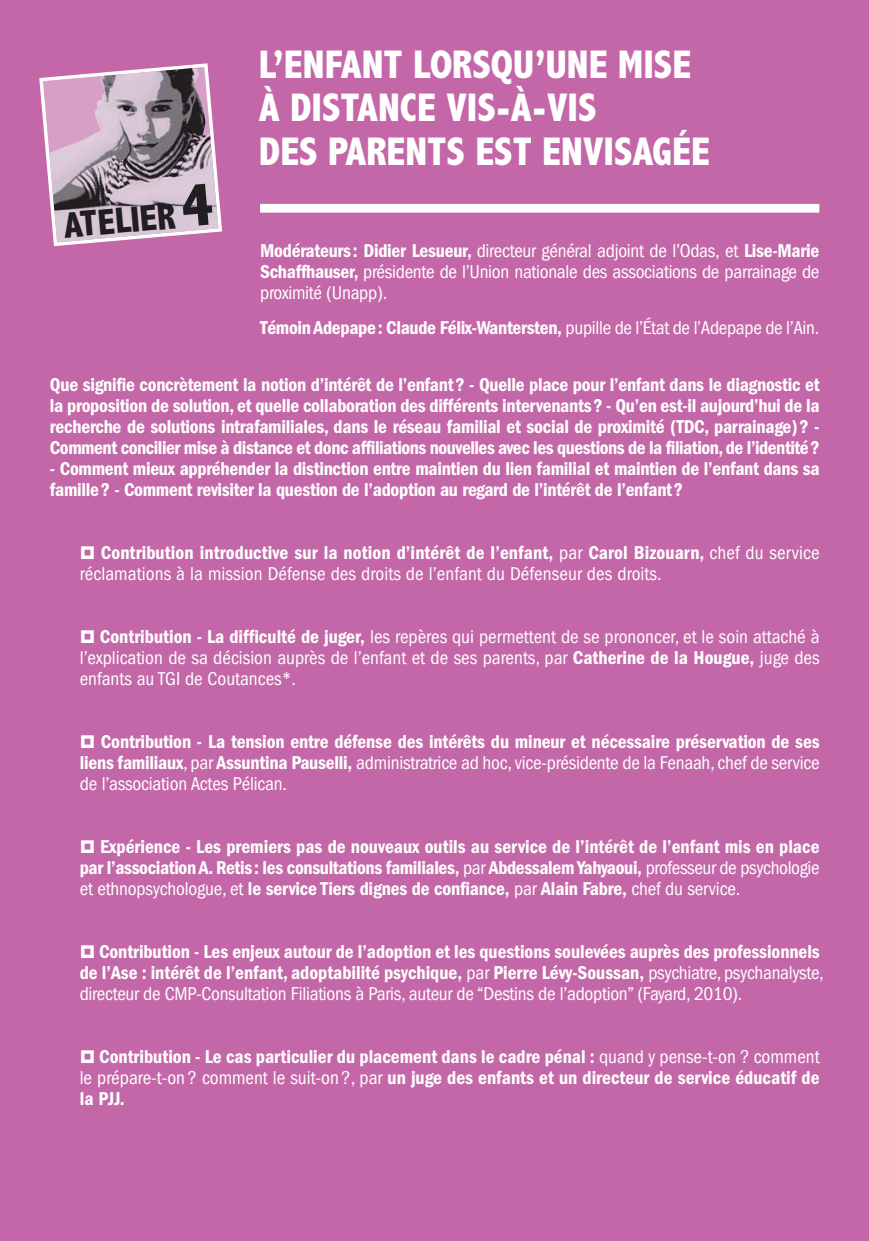
<style>
.page{position:relative;width:869px;height:1241px;background:#fff}
.page>*{position:absolute;margin:0;border:0;box-sizing:border-box;transform-origin:0 0}
.t1{font:800 condensed 40.25px/43.8px "Abadi";color:#fff}
.t2{font:800 condensed 36.75px "Abadi";color:#201e20}
.t3{font:600 condensed 19.25px/21px "Franklin Gothic";letter-spacing:-.01em;color:#fff;text-align:justify}
.t4{font:condensed 19.25px/21px "Franklin Gothic";color:#fff;text-align:justify}
.s1{font-size:63px}
.s2{font-weight:600}
.s3{font-weight:400}
</style>
<div class="page">
<div style="left:0;top:0;width:868px;height:1240px;background:#c467a8"></div>
<div style="left:260px;top:204px;width:559px;height:9px;background:#fff"></div>
<svg style="left:39px;top:63px;width:183px;height:184px"></svg>
<img style="left:49px;top:68px;width:149px;height:85px">
<h2 class="t2" style="left:62px;top:203px;width:152px;rotate:-5deg">ATELIER <span class="s1">4</span></h2>
<h1 class="t1" style="left:259px;top:42px;width:452px">L’ENFANT LORSQU’UNE MISE<br>À DISTANCE VIS-À-VIS<br>DES PARENTS EST ENVISAGÉE</h1>
<p class="t4" style="left:260px;top:242px;width:560px"><span class="s2">Modérateurs: Didier Lesueur,</span> directeur général adjoint de l’Odas, et <span class="s2">Lise-Marie Schaffhauser,</span> présidente de l’Union nationale des associations de parrainage de proximité (Unapp).</p>
<p class="t3" style="left:260px;top:319px;width:560px">Témoin Adepape: Claude Félix-Wantersten, <span class="s3">pupille de l’État de l’Adepape de l’Ain.</span></p>
<p class="t3" style="left:50px;top:375px;width:770px">Que signifie concrètement la notion d’intérêt de l’enfant? - Quelle place pour l’enfant dans le diagnostic et la proposition de solution, et quelle collaboration des différents intervenants? - Qu’en est-il aujourd’hui de la recherche de solutions intrafamiliales, dans le réseau familial et social de proximité (TDC, parrainage)? - Comment concilier mise à distance et donc affiliations nouvelles avec les questions de la filiation, de l’identité?</p>
<p class="t3" style="left:50px;top:459px;width:770px">- Comment mieux appréhender la distinction entre maintien du lien familial et maintien de l’enfant dans sa famille? - Comment revisiter la question de l’adoption au regard de l’intérêt de l’enfant?</p>
<p class="t4" style="left:80px;top:543px;width:741px">▪ <span class="s2">Contribution introductive sur la notion d’intérêt de l’enfant,</span> par <span class="s2">Carol Bizouarn,</span> chef du service réclamations à la mission Défense des droits de l’enfant du Défenseur des droits.</p>
<p class="t4" style="left:80px;top:627px;width:741px">▪ <span class="s2">Contribution - La difficulté de juger,</span> les repères qui permettent de se prononcer, et le soin attaché à l’explication de sa décision auprès de l’enfant et de ses parents, par <span class="s2">Catherine de la Hougue,</span> juge des enfants au TGI de Coutances*.</p>
<p class="t3" style="left:80px;top:732px;width:741px">▪ Contribution - La tension entre défense des intérêts du mineur et nécessaire préservation de ses liens familiaux<span class="s3">, par</span> Assuntina Pauselli, <span class="s3">administratrice ad hoc, vice-présidente de la Fenaah, chef de service de l’association Actes Pélican.</span></p>
<p class="t3" style="left:80px;top:837px;width:741px">▪ Expérience - Les premiers pas de nouveaux outils au service de l’intérêt de l’enfant mis en place par l’association A. Retis: les consultations familiales, <span class="s3">par</span> Abdessalem Yahyaoui, <span class="s3">professeur de psychologie et ethnopsychologue, et</span> le service Tiers dignes de confiance, <span class="s3">par</span> Alain Fabre, <span class="s3">chef du service.</span></p>
<p class="t3" style="left:80px;top:942px;width:745px;text-align:left">▪ Contribution - Les enjeux autour de l’adoption et les questions soulevées auprès des professionnels de l’Ase : intérêt de l’enfant, adoptabilité psychique, <span class="s3">par</span> Pierre Lévy-Soussan, <span class="s3">psychiatre, psychanalyste, directeur de CMP-Consultation Filiations à Paris, auteur de “Destins de l’adoption” (Fayard, 2010).</span></p>
<p class="t3" style="left:80px;top:1047px;width:741px">▪ Contribution - Le cas particulier du placement dans le cadre pénal : <span class="s3">quand y pense-t-on ? comment le prépare-t-on ? comment le suit-on ?, par</span> un juge des enfants et un directeur de service éducatif de la PJJ.</p>
</div>
